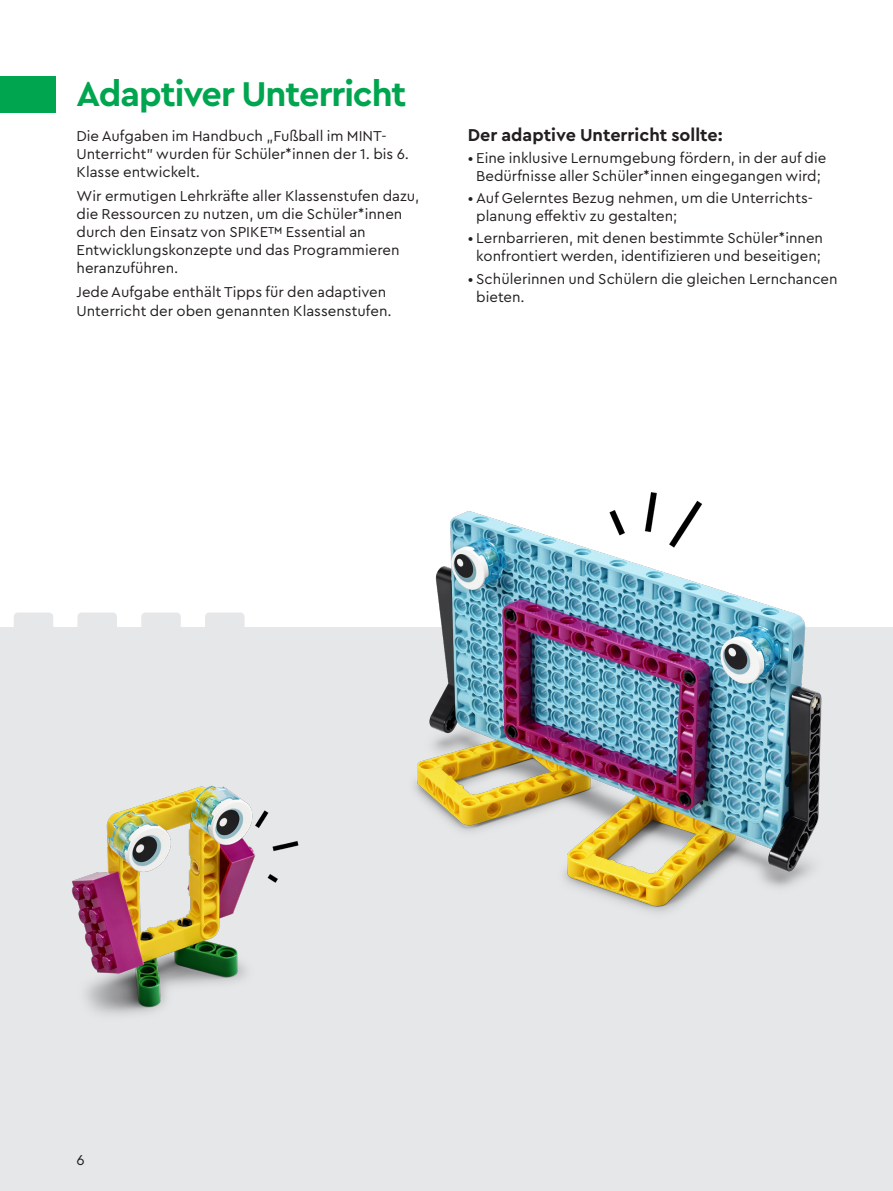
<style>
.page{position:relative;width:893px;height:1191px;background:#fff}
.page>*{position:absolute;margin:0;border:0;box-sizing:border-box;transform-origin:0 0}
.Header_24{font:700 36px "Cera Pro";letter-spacing:-.03em;color:#00a54f}
.Paragraph_Header{font:700 18px "Cera Pro";color:#231f20}
.Body_10{font:15px/18px "Cera Pro";color:#231f20}
</style>
<div class="page">
<div style="left:0;top:627px;width:893px;height:564px;background:#e6e7e9"></div>
<svg style="left:14px;top:612px;width:39px;height:15px"></svg>
<svg style="left:77px;top:612px;width:17px;height:15px"></svg>
<div style="left:0;top:77px;width:55px;height:36px;background:#00a54f"></div>
<img style="left:71px;top:873px;width:23px;height:137px">
<img style="left:94px;top:492px;width:728px;height:523px">
<p class="Header_24" style="left:77px;top:70px;width:332px">Adaptiver Unterricht</p>
<p class="Body_10" style="left:77px;top:126px;width:334px">Die Aufgaben im Handbuch „Fußball im MINT-<br>Unterricht” wurden für Schüler*innen der 1. bis 6.<br>Klasse entwickelt.</p>
<p class="Body_10" style="left:77px;top:186px;width:344px">Wir ermutigen Lehrkräfte aller Klassenstufen dazu, die Ressourcen zu nutzen, um die Schüler*innen durch den Einsatz von SPIKE™ Essential an Entwicklungskonzepte und das Programmieren heranzuführen.</p>
<p class="Body_10" style="left:77px;top:283px;width:317px">Jede Aufgabe enthält Tipps für den adaptiven<br>Unterricht der oben genannten Klassenstufen.</p>
<p class="Paragraph_Header" style="left:468px;top:123px;width:257px">Der adaptive Unterricht sollte:</p>
<p class="Body_10" style="left:468px;top:148px;width:360px;text-align:center">• Eine inklusive Lernumgebung fördern, in der auf die<br>Bedürfnisse aller Schüler*innen eingegangen wird;</p>
<p class="Body_10" style="left:476px;top:188px;width:337px;text-indent:-9px">• Auf Gelerntes Bezug nehmen, um die Unterrichts&shy;planung effektiv zu gestalten;</p>
<p class="Body_10" style="left:468px;top:229px;width:357px;text-align:center">• Lernbarrieren, mit denen bestimmte Schüler*innen konfrontiert werden, identifizieren und beseitigen;</p>
<p class="Body_10" style="left:476px;top:269px;width:363px;text-indent:-9px">• Schülerinnen und Schülern die gleichen Lernchancen bieten.</p>
<p class="Body_10" style="left:77px;top:1150px;width:10px">6</p>
</div>
